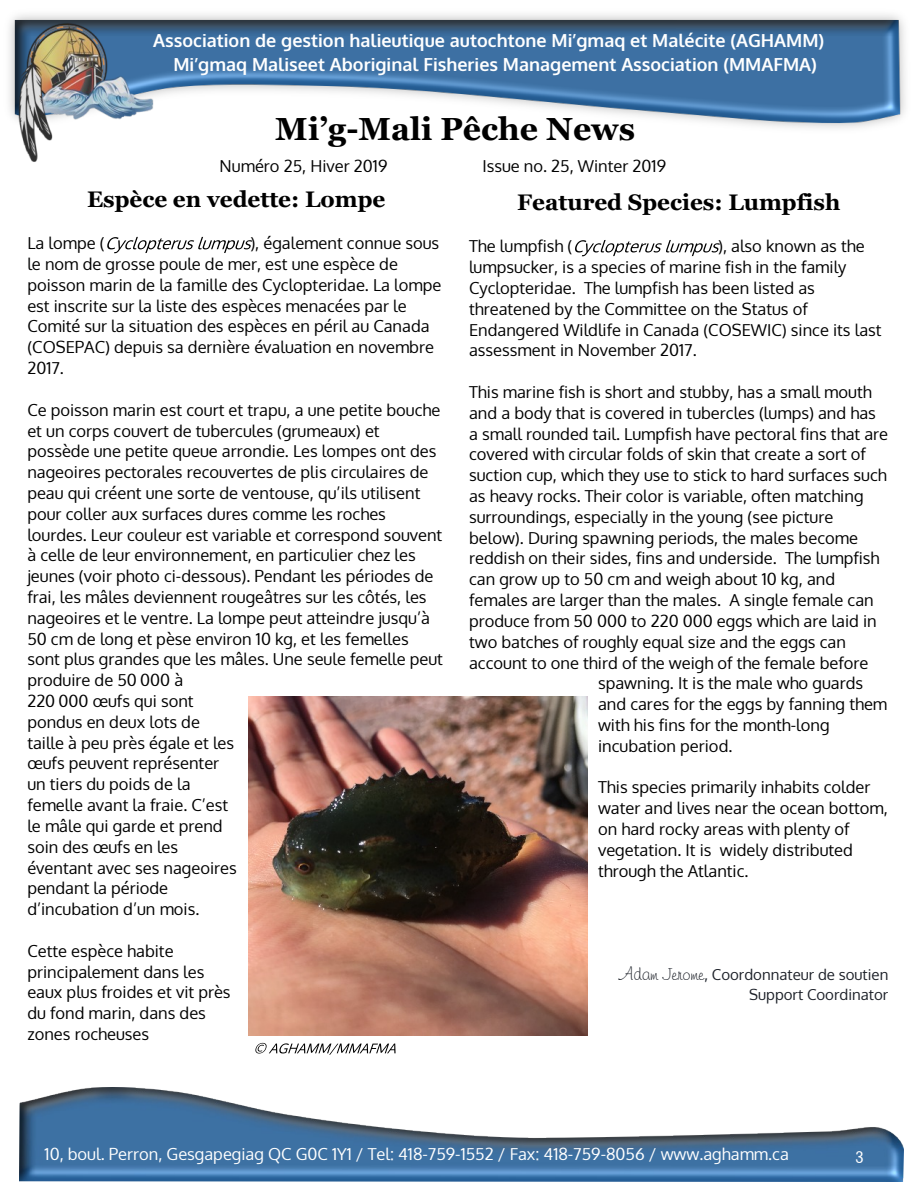
<style>
.page{position:relative;width:918px;height:1188px;background:#fff}
.page>*{position:absolute;margin:0;border:0;box-sizing:border-box;transform-origin:0 0}
.t1{font:700 31.95px "Georgia";color:#000}
.t2{font:700 22.5px "Georgia";color:#000}
.t3{font:700 18px/23.7px "Oxygen";color:#fff}
.t4{font:16.5px/20.9px "Oxygen";color:#000}
.t5{font:16.5px "Oxygen";color:#fff}
.t6{font:16.5px "Gothic 720 BT Roman B";color:#fff}
.t7{font:15px/20.4px "Oxygen";color:#1d2129;text-align:right}
.s1{font-family:"Freehand 591 BT Regular A";font-size:18px}
</style>
<div class="page">
<img style="left:20px;top:1087px;width:883px;height:95px">
<img style="left:9px;top:14px;width:897px;height:115px">
<img style="left:15px;top:20px;width:140px;height:142px">
<svg style="left:107px;top:237px;width:145px;height:16px"></svg>
<div style="left:462px;top:187px;width:434px;height:931px;background:#fff"></div>
<svg style="left:575px;top:240px;width:145px;height:16px"></svg>
<img style="left:248px;top:696px;width:340px;height:340px">
<svg style="left:255px;top:1043px;width:141px;height:12px"></svg>
<p class="t3" style="left:173px;top:28px;width:652px;text-indent:-20px">Association de gestion halieutique autochtone Mi’gmaq et Malécite (AGHAMM)<br>Mi’gmaq Maliseet Aboriginal Fisheries Management Association (MMAFMA)</p>
<h1 class="t1" style="left:275px;top:116px;width:361px">Mi’g-Mali Pêche News</h1>
<p class="t4" style="left:220px;top:155px;width:169px">Numéro 25, Hiver 2019</p>
<p class="t4" style="left:482px;top:155px;width:185px">Issue no. 25, Winter 2019</p>
<h2 class="t2" style="left:87px;top:190px;width:300px">Espèce en vedette: Lompe</h2>
<p class="t4" style="left:27px;top:232px;width:79px">La lompe (</p>
<p class="t4" style="left:27px;top:232px;width:416px;text-indent:223px">), également connue sous le nom de grosse poule de mer, est une espèce de poisson marin de la famille des Cyclopteridae. La lompe est inscrite sur la liste des espèces menacées par le Comité sur la situation des espèces en péril au Canada (COSEPAC) depuis sa dernière évaluation en novembre 2017.</p>
<p class="t4" style="left:27px;top:399px;width:417px">Ce poisson marin est court et trapu, a une petite bouche et un corps couvert de tubercules (grumeaux) et possède une petite queue arrondie. Les lompes ont des nageoires pectorales recouvertes de plis circulaires de peau qui créent une sorte de ventouse, qu’ils utilisent pour coller aux surfaces dures comme les roches lourdes. Leur couleur est variable et correspond souvent à celle de leur environnement, en particulier chez les jeunes (voir photo ci-dessous). Pendant les périodes de frai, les mâles deviennent rougeâtres sur les côtés, les nageoires et le ventre. La lompe peut atteindre jusqu’à 50 cm de long et pèse environ 10 kg, et les femelles sont plus grandes que les mâles. Une seule femelle peut produire de 50 000 à<br>220 000 œufs qui sont<br>pondus en deux lots de<br>taille à peu près égale et les<br>œufs peuvent représenter<br>un tiers du poids de la<br>femelle avant la fraie. C’est<br>le mâle qui garde et prend<br>soin des œufs en les<br>éventant avec ses nageoires<br>pendant la période<br>d’incubation d’un mois.</p>
<p class="t4" style="left:27px;top:940px;width:205px">Cette espèce habite principalement dans les eaux plus froides et vit près du fond marin, dans des zones rocheuses</p>
<h2 class="t2" style="left:517px;top:193px;width:325px">Featured Species: Lumpfish</h2>
<p class="t4" style="left:469px;top:235px;width:105px">The lumpfish (</p>
<p class="t4" style="left:469px;top:235px;width:414px;text-indent:249px">), also known as the lumpsucker, is a species of marine fish in the family Cyclopteridae. The lumpfish has been listed as threatened by the Committee on the Status of Endangered Wildlife in Canada (COSEWIC) since its last assessment in November 2017.</p>
<p class="t4" style="left:469px;top:381px;width:404px">This marine fish is short and stubby, has a small mouth</p>
<p class="t4" style="left:469px;top:402px;width:408px">and a body that is covered in tubercles (lumps) and has</p>
<p class="t4" style="left:469px;top:423px;width:421px">a small rounded tail. Lumpfish have pectoral fins that are</p>
<p class="t4" style="left:469px;top:443px;width:398px">covered with circular folds of skin that create a sort of</p>
<p class="t4" style="left:469px;top:464px;width:419px">suction cup, which they use to stick to hard surfaces such</p>
<p class="t4" style="left:469px;top:485px;width:396px">as heavy rocks. Their color is variable, often matching</p>
<p class="t4" style="left:469px;top:506px;width:366px">surroundings, especially in the young (see picture</p>
<p class="t4" style="left:469px;top:527px;width:390px">below). During spawning periods, the males become</p>
<p class="t4" style="left:469px;top:548px;width:412px">reddish on their sides, fins and underside. The lumpfish</p>
<p class="t4" style="left:469px;top:568px;width:368px">can grow up to 50 cm and weigh about 10 kg, and</p>
<p class="t4" style="left:469px;top:589px;width:406px">females are larger than the males. A single female can</p>
<p class="t4" style="left:469px;top:610px;width:409px">produce from 50 000 to 220 000 eggs which are laid in</p>
<p class="t4" style="left:469px;top:631px;width:378px">two batches of roughly equal size and the eggs can</p>
<p class="t4" style="left:469px;top:652px;width:401px">account to one third of the weigh of the female before</p>
<p class="t4" style="left:598px;top:672px;width:267px">spawning. It is the male who guards</p>
<p class="t4" style="left:598px;top:693px;width:291px">and cares for the eggs by fanning them</p>
<p class="t4" style="left:598px;top:714px;width:233px">with his fins for the month-long</p>
<p class="t4" style="left:598px;top:735px;width:136px">incubation period.</p>
<p class="t4" style="left:598px;top:776px;width:291px">This species primarily inhabits colder water and lives near the ocean bottom, on hard rocky areas with plenty of vegetation. It is widely distributed through the Atlantic.</p>
<p class="t7" style="left:620px;top:964px;width:270px"><span class="s1">Adam Jerome</span>, Coordonnateur de soutien<br>Support Coordinator</p>
<p class="t5" style="left:45px;top:1143px;width:746px">10, boul. Perron, Gesgapegiag QC G0C 1Y1 / Tel: 418-759-1552 / Fax: 418-759-8056 / www.aghamm.ca</p>
<p class="t6" style="left:856px;top:1151px;width:10px">3</p>
</div>
